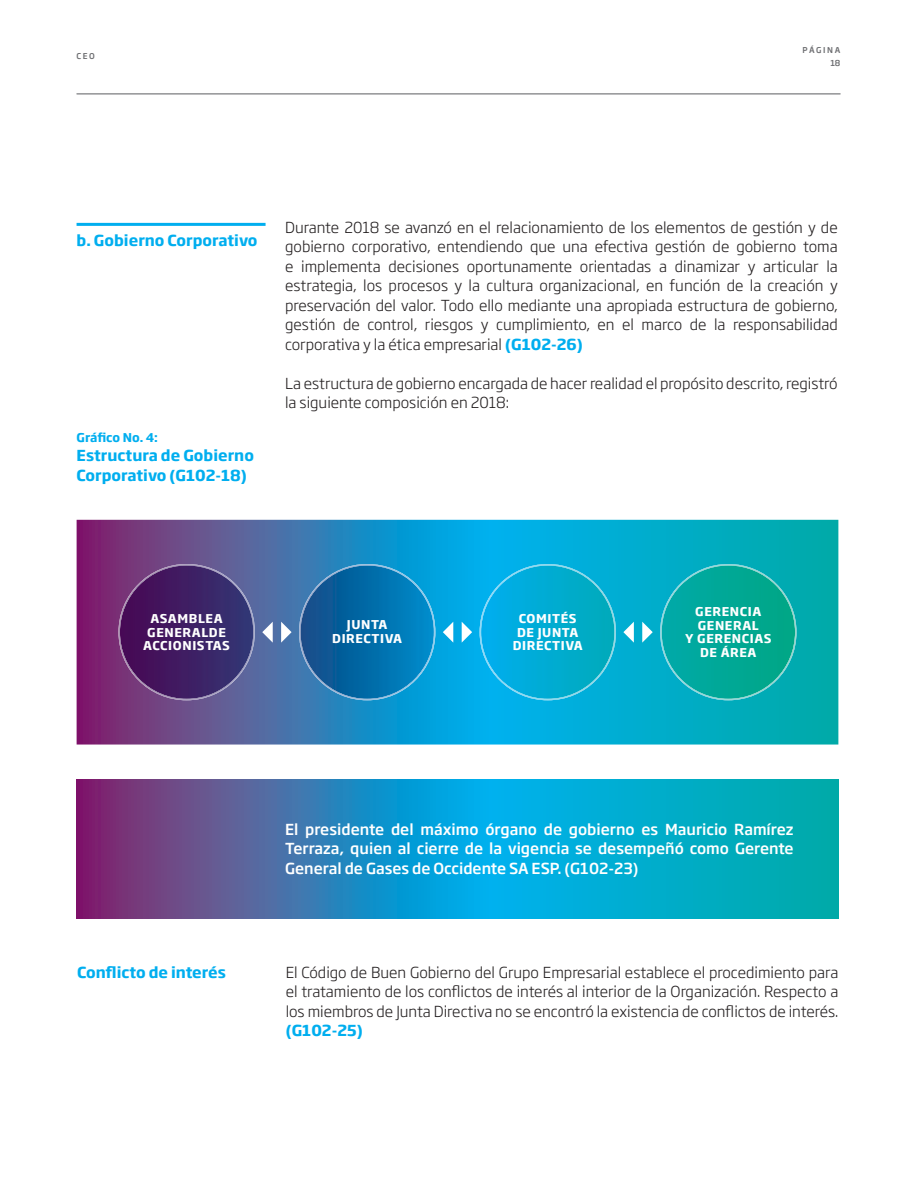
<style>
.page{position:relative;width:915px;height:1191px;background:#fff}
.page>*{position:absolute;margin:0;border:0;box-sizing:border-box;transform-origin:0 0}
.t1{font:300 15px/19.5px "Soho Gothic Pro";color:#231f20;text-align:justify}
.t2{font:500 15px/19.5px "Soho Gothic Pro";color:#fff;text-align:justify}
.t3{font:700 15px/19.5px "Soho Gothic Pro";color:#00aeef}
.t4{font:700 12px/13.5px "Soho Gothic Pro";letter-spacing:.05em;color:#fff;text-align:center}
.t5{font:700 12px "Soho Gothic Pro";color:#00aeef}
.t6{font:500 8.1px "Soho Gothic Pro";color:#6c6d70}
.t7{font:500 7.95px "Soho Gothic Pro";letter-spacing:.2em;color:#6c6d70}
.s1{font-weight:700;color:#00aeef}
</style>
<div class="page">
<hr style="left:76px;top:94px;width:764px;height:1px;background:#6c6d70">
<svg style="left:77px;top:520px;width:761px;height:224px;background:#2685b3"></svg>
<svg style="left:77px;top:779px;width:761px;height:139px;background:#228ab9"></svg>
<img style="left:119px;top:565px;width:676px;height:134px">
<svg style="left:262px;top:621px;width:390px;height:21px;background:#1e98c7"></svg>
<hr style="left:76px;top:223px;width:189px;height:3px;background:#00aeef">
<p class="t7" style="left:76px;top:50px;width:20px">CEO</p>
<p class="t7" style="left:802px;top:43px;width:39px">PÁGINA</p>
<p class="t6" style="left:830px;top:57px;width:12px">18</p>
<p class="t3" style="left:77px;top:229px;width:182px">b. Gobierno Corporativo</p>
<p class="t5" style="left:77px;top:428px;width:83px">Gráfico No. 4:</p>
<p class="t3" style="left:77px;top:445px;width:179px">Estructura de Gobierno<br>Corporativo (G102-18)</p>
<p class="t1" style="left:285px;top:217px;width:554px">Durante 2018 se avanzó en el relacionamiento de los elementos de gestión y de gobierno corporativo, entendiendo que una efectiva gestión de gobierno toma e implementa decisiones oportunamente orientadas a dinamizar y articular la estrategia, los procesos y la cultura organizacional, en función de la creación y preservación del valor. Todo ello mediante una apropiada estructura de gobierno, gestión de control, riesgos y cumplimiento, en el marco de la responsabilidad corporativa y la ética empresarial <span class="s1">(G102-26)</span></p>
<p class="t1" style="left:285px;top:373px;width:554px">La estructura de gobierno encargada de hacer realidad el propósito descrito, registró la siguiente composición en 2018:</p>
<p class="t4" style="left:143px;top:611px;width:88px">ASAMBLEA<br>GENERALDE<br>ACCIONISTAS</p>
<p class="t4" style="left:332px;top:617px;width:71px">JUNTA<br>DIRECTIVA</p>
<p class="t4" style="left:512px;top:611px;width:71px">COMITÉS<br>DE JUNTA<br>DIRECTIVA</p>
<p class="t4" style="left:685px;top:604px;width:88px">GERENCIA<br>GENERAL<br>Y GERENCIAS<br>DE ÁREA</p>
<p class="t3" style="left:77px;top:961px;width:150px">Conflicto de interés</p>
<p class="t2" style="left:285px;top:818px;width:510px">El presidente del máximo órgano de gobierno es Mauricio Ramírez Terraza, quien al cierre de la vigencia se desempeñó como Gerente General de Gases de Occidente SA ESP. (G102-23)</p>
<p class="t1" style="left:285px;top:961px;width:554px">El Código de Buen Gobierno del Grupo Empresarial establece el procedimiento para el tratamiento de los conflictos de interés al interior de la Organización. Respecto a los miembros de Junta Directiva no se encontró la existencia de conflictos de interés.</p>
<p class="t3" style="left:285px;top:1019px;width:79px">(G102-25)</p>
</div>
